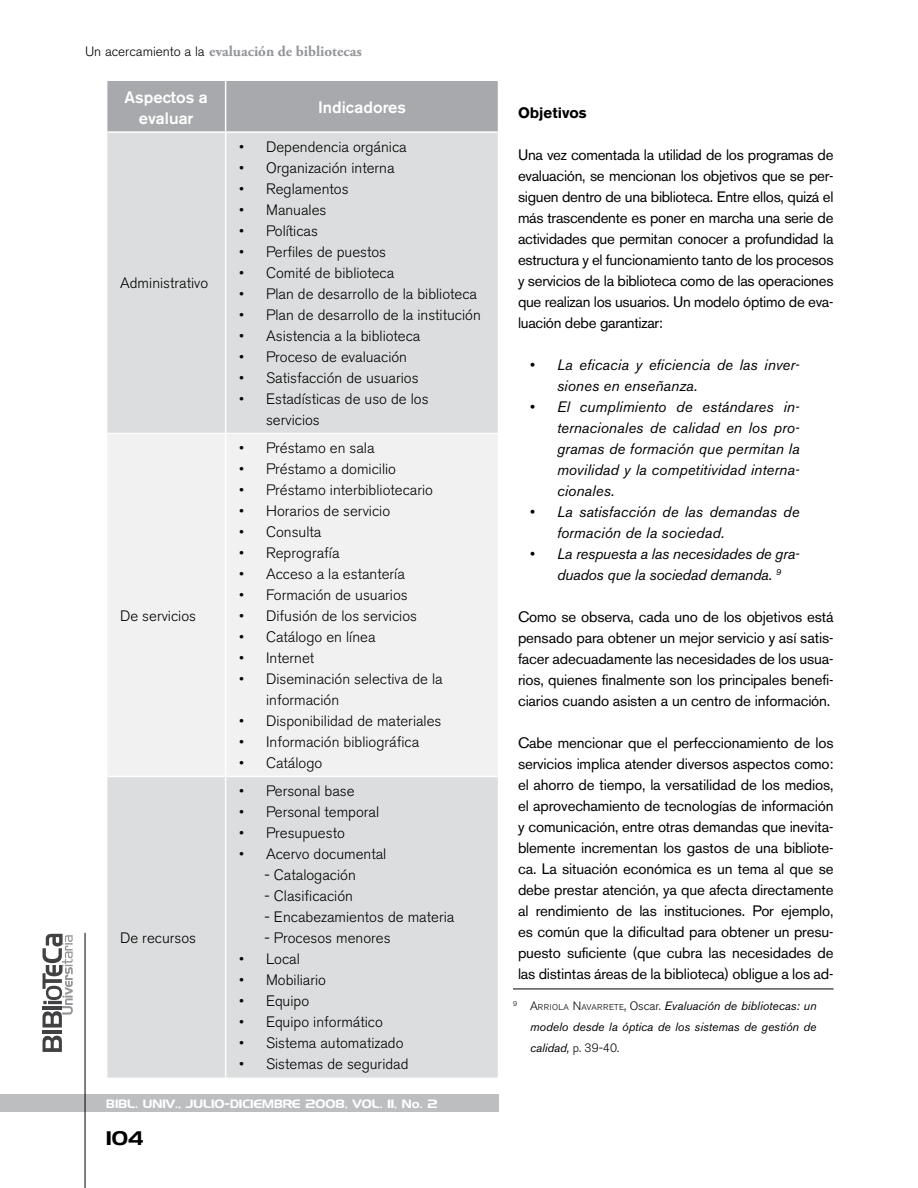
<style>
.page{position:relative;width:918px;height:1188px;background:#fff}
.page>*{position:absolute;margin:0;border:0;box-sizing:border-box;transform-origin:0 0}
.t1{font:19.5px "Denmark";color:#000}
.t2{font:500 16.5px/21px "Akzidenz Grotesk BE";color:#fff;text-align:center}
.t3{font:15px/21px "Akzidenz Grotesk BE";letter-spacing:-.01em;color:#000;text-align:justify}
.t4{font:300 15px/21px "Akzidenz Grotesk BE";color:#000}
.t5{font:italic 15px/21px "Akzidenz Grotesk BE";letter-spacing:.005em;color:#000}
.t6{font:italic 15px/21px "Akzidenz Grotesk BE";letter-spacing:-.015em;color:#000;text-align:center}
.t7{font:700 15px "Adobe Garamond Pro";color:#939598}
.t8{font:700 15px "Akzidenz Grotesk BE";color:#000}
.t9{font:italic 12px/21px "Akzidenz Grotesk BE";color:#000;text-align:justify}
.t10{font:12px "Denmark";color:#fff}
.s1{font-family:"Akzidenz Grotesk BE";font-weight:300;font-size:13.5px;color:#000}
.s2{font-style:normal}
.s3{font-weight:300;font-style:normal}
.s4{font-weight:300;font-style:normal;font-size:8.4px}
</style>
<div class="page">
<svg style="left:43px;top:1036px;width:19px;height:16px"></svg>
<hr style="left:43px;top:1030px;width:19px;height:4px;background:#414042">
<svg style="left:43px;top:934px;width:30px;height:94px"></svg>
<div style="left:0;top:1094px;width:498px;height:17px;background:#bcbec0"></div>
<hr style="left:85px;top:933px;width:1px;height:255px;background:#000">
<hr style="left:513px;top:989px;width:321px;height:1px;background:#000">
<div style="left:107px;top:81px;width:391px;height:50px;background:#a7a9ac"></div>
<div style="left:107px;top:133px;width:391px;height:945px;background:#dcddde"></div>
<div style="left:107px;top:434px;width:391px;height:342px;background:#f1f1f2"></div>
<hr style="left:225px;top:81px;width:1px;height:50px;background:#fff">
<hr style="left:225px;top:133px;width:1px;height:300px;background:#fff">
<hr style="left:225px;top:433px;width:1px;height:343px;background:#fff">
<hr style="left:107px;top:776px;width:119px;height:1px;background:#fff">
<hr style="left:226px;top:776px;width:272px;height:1px;background:#fff">
<hr style="left:225px;top:777px;width:1px;height:301px;background:#fff">
<hr style="left:107px;top:433px;width:119px;height:1px;background:#fff">
<hr style="left:226px;top:433px;width:272px;height:1px;background:#fff">
<p class="t7" style="left:85px;top:43px;width:278px"><span class="s1">Un acercamiento a la</span> evaluación de bibliotecas</p>
<p class="t2" style="left:125px;top:86px;width:85px">Aspectos a evaluar</p>
<p class="t2" style="left:318px;top:97px;width:89px">Indicadores</p>
<p class="t4" style="left:120px;top:273px;width:90px">Administrativo</p>
<p class="t4" style="left:120px;top:606px;width:77px">De servicios</p>
<p class="t4" style="left:120px;top:928px;width:77px">De recursos</p>
<p class="t4" style="left:239px;top:136px;width:169px">• Dependencia orgánica</p>
<p class="t4" style="left:239px;top:157px;width:157px">• Organización interna</p>
<p class="t4" style="left:239px;top:178px;width:111px">• Reglamentos</p>
<p class="t4" style="left:239px;top:199px;width:89px">• Manuales</p>
<p class="t4" style="left:239px;top:220px;width:80px">• Políticas</p>
<p class="t4" style="left:239px;top:241px;width:149px">• Perfiles de puestos</p>
<p class="t4" style="left:239px;top:262px;width:157px">• Comité de biblioteca</p>
<p class="t4" style="left:239px;top:283px;width:239px">• Plan de desarrollo de la biblioteca</p>
<p class="t4" style="left:239px;top:304px;width:243px">• Plan de desarrollo de la institución</p>
<p class="t4" style="left:239px;top:325px;width:183px">• Asistencia a la biblioteca</p>
<p class="t4" style="left:239px;top:346px;width:169px">• Proceso de evaluación</p>
<p class="t4" style="left:239px;top:367px;width:181px">• Satisfacción de usuarios</p>
<p class="t4" style="left:266px;top:388px;width:164px;text-indent:-27px">• Estadísticas de uso de los servicios</p>
<p class="t4" style="left:239px;top:438px;width:137px">• Préstamo en sala</p>
<p class="t4" style="left:239px;top:459px;width:159px">• Préstamo a domicilio</p>
<p class="t4" style="left:239px;top:480px;width:195px">• Préstamo interbibliotecario</p>
<p class="t4" style="left:239px;top:501px;width:153px">• Horarios de servicio</p>
<p class="t4" style="left:239px;top:522px;width:84px">• Consulta</p>
<p class="t4" style="left:239px;top:543px;width:102px">• Reprografía</p>
<p class="t4" style="left:239px;top:564px;width:167px">• Acceso a la estantería</p>
<p class="t4" style="left:239px;top:585px;width:170px">• Formación de usuarios</p>
<p class="t4" style="left:239px;top:606px;width:179px">• Difusión de los servicios</p>
<p class="t4" style="left:239px;top:627px;width:138px">• Catálogo en línea</p>
<p class="t4" style="left:239px;top:648px;width:77px">• Internet</p>
<p class="t4" style="left:266px;top:669px;width:178px;text-indent:-27px">• Diseminación selectiva de la información</p>
<p class="t4" style="left:239px;top:711px;width:204px">• Disponibilidad de materiales</p>
<p class="t4" style="left:239px;top:732px;width:182px">• Información bibliográfica</p>
<p class="t4" style="left:239px;top:753px;width:85px">• Catálogo</p>
<p class="t4" style="left:239px;top:781px;width:117px">• Personal base</p>
<p class="t4" style="left:239px;top:802px;width:142px">• Personal temporal</p>
<p class="t4" style="left:239px;top:823px;width:107px">• Presupuesto</p>
<p class="t4" style="left:239px;top:844px;width:149px">• Acervo documental</p>
<p class="t4" style="left:265px;top:865px;width:93px">- Catalogación</p>
<p class="t4" style="left:265px;top:886px;width:90px">- Clasificación</p>
<p class="t4" style="left:265px;top:907px;width:191px">- Encabezamientos de materia</p>
<p class="t4" style="left:265px;top:928px;width:127px">- Procesos menores</p>
<p class="t4" style="left:239px;top:949px;width:62px">• Local</p>
<p class="t4" style="left:239px;top:970px;width:89px">• Mobiliario</p>
<p class="t4" style="left:239px;top:991px;width:72px">• Equipo</p>
<p class="t4" style="left:239px;top:1012px;width:145px">• Equipo informático</p>
<p class="t4" style="left:239px;top:1033px;width:166px">• Sistema automatizado</p>
<p class="t4" style="left:239px;top:1054px;width:171px">• Sistemas de seguridad</p>
<p class="t10" style="left:106px;top:1096px;width:333px">BIBL. UNIV., JULIO-DICIEMBRE 2008, VOL. 11, No. 2</p>
<h1 class="t1" style="left:106px;top:1127px;width:39px">104</h1>
<p class="t8" style="left:518px;top:104px;width:70px">Objetivos</p>
<p class="t3" style="left:518px;top:144px;width:317px">Una vez comentada la utilidad de los programas de evaluación, se mencionan los objetivos que se per&shy;siguen dentro de una biblioteca. Entre ellos, quizá el más trascendente es poner en marcha una serie de actividades que permitan conocer a profundidad la estructura y el funcionamiento tanto de los procesos y servicios de la biblioteca como de las operaciones que realizan los usuarios. Un modelo óptimo de eva&shy;luación debe garantizar:</p>
<p class="t5" style="left:557px;top:354px;width:244px;text-indent:-27px"><span class="s2">•</span> La eficacia y eficiencia de las inver&shy;siones en enseñanza.</p>
<p class="t5" style="left:557px;top:396px;width:244px;text-align:justify;text-indent:-27px"><span class="s2">•</span> El cumplimiento de estándares in&shy;ternacionales de calidad en los pro&shy;gramas de formación que permitan la movilidad y la competitividad interna&shy;cionales.</p>
<p class="t5" style="left:557px;top:501px;width:244px;text-indent:-27px"><span class="s2">•</span> La satisfacción de las demandas de formación de la sociedad.</p>
<p class="t6" style="left:530px;top:543px;width:271px"><span class="s2">•</span> La respuesta a las necesidades de gra&shy;duados que la sociedad demanda. <sup>9</sup></p>
<p class="t3" style="left:518px;top:606px;width:317px">Como se observa, cada uno de los objetivos está pensado para obtener un mejor servicio y así satis&shy;facer adecuadamente las necesidades de los usua&shy;rios, quienes finalmente son los principales benefi&shy;ciarios cuando asisten a un centro de información.</p>
<p class="t3" style="left:518px;top:732px;width:317px">Cabe mencionar que el perfeccionamiento de los servicios implica atender diversos aspectos como: el ahorro de tiempo, la versatilidad de los medios, el aprovechamiento de tecnologías de información y comunicación, entre otras demandas que inevita&shy;blemente incrementan los gastos de una bibliote&shy;ca. La situación económica es un tema al que se debe prestar atención, ya que afecta directamente al rendimiento de las instituciones. Por ejemplo, es común que la dificultad para obtener un presu&shy;puesto suficiente (que cubra las necesidades de las distintas áreas de la biblioteca) obligue a los ad-</p>
<p class="t9" style="left:530px;top:995px;width:288px;text-indent:-17px"><sup>9</sup> <span class="s3">A</span><span class="s4">RRIOLA</span> <span class="s3">N</span> <span class="s4">AVARRETE</span><span class="s3">, Oscar.</span> Evaluación de bibliotecas: un modelo desde la óptica de los sistemas de gestión de calidad, <span class="s3">p. 39-40.</span></p>
</div>
